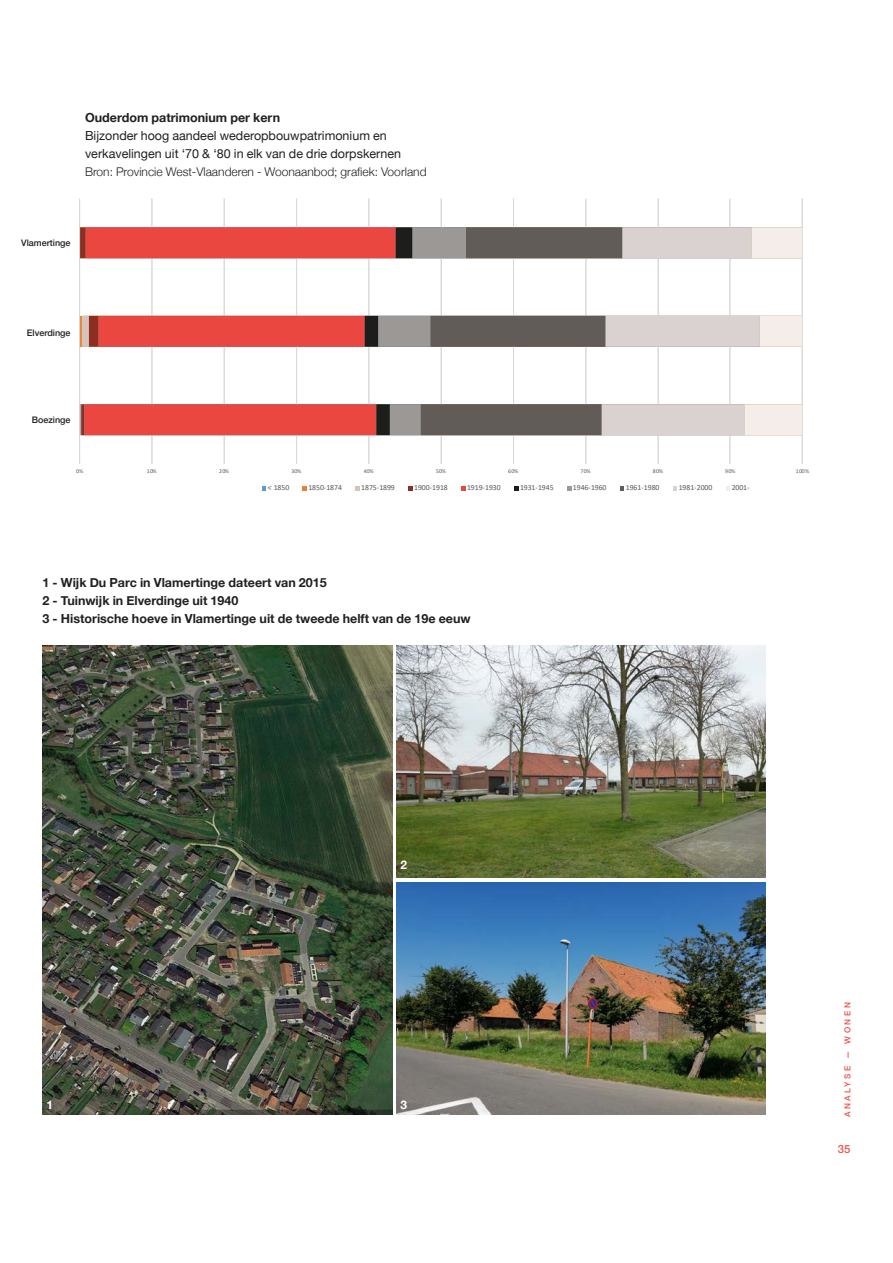
<style>
.page{position:relative;width:893px;height:1263px;background:#fff}
.page>*{position:absolute;margin:0;border:0;box-sizing:border-box;transform-origin:0 0}
._00_broodtekst{font:700 12.6px "Helvetica Neue";color:#231f20}
._00_broodtekst-2{font:12.6px/18px "Helvetica Neue";color:#231f20}
._00_broodtekst-3{font:300 12px "Helvetica Neue";color:#231f20}
._00_broodtekst-4{font:700 11.85px "Helvetica Neue";color:#fff}
.t1{font:500 11.25px "Helvetica Neue";color:#f05248}
._00_broodtekst-5{font:500 9px "Helvetica Neue";color:#231f20}
._02_kadertekst_rood{font:500 8.25px "Helvetica Neue";letter-spacing:.3em;color:#f05248}
.t2{font:7.8px "Calibri";letter-spacing:-.005em;color:#595959}
.t3{font:5.85px "Calibri";letter-spacing:.02em;color:#595959}
.t4{font:5.85px "Calibri";color:#595959}
</style>
<div class="page">
<img style="left:396px;top:645px;width:369px;height:233px">
<img style="left:396px;top:882px;width:369px;height:232px">
<img style="left:43px;top:645px;width:349px;height:469px">
<svg style="left:79px;top:198px;width:724px;height:293px"></svg>
<hr style="left:152px;top:199px;width:1px;height:265px;background:#d9d9d9">
<hr style="left:224px;top:199px;width:1px;height:265px;background:#d9d9d9">
<hr style="left:296px;top:199px;width:1px;height:265px;background:#d9d9d9">
<hr style="left:369px;top:199px;width:1px;height:265px;background:#d9d9d9">
<hr style="left:441px;top:199px;width:1px;height:265px;background:#d9d9d9">
<hr style="left:513px;top:199px;width:1px;height:265px;background:#d9d9d9">
<hr style="left:585px;top:199px;width:1px;height:265px;background:#d9d9d9">
<hr style="left:658px;top:199px;width:1px;height:265px;background:#d9d9d9">
<hr style="left:729px;top:199px;width:1px;height:265px;background:#d9d9d9">
<hr style="left:802px;top:199px;width:1px;height:265px;background:#d9d9d9">
<svg style="left:80px;top:227px;width:4px;height:208px"></svg>
<svg style="left:84px;top:227px;width:281px;height:208px"></svg>
<svg style="left:365px;top:227px;width:437px;height:208px"></svg>
<hr style="left:79px;top:199px;width:1px;height:265px;background:#d9d9d9">
<svg style="left:262px;top:486px;width:4px;height:5px"></svg>
<svg style="left:302px;top:486px;width:5px;height:5px"></svg>
<svg style="left:355px;top:486px;width:4px;height:5px"></svg>
<svg style="left:408px;top:486px;width:4px;height:5px"></svg>
<svg style="left:461px;top:486px;width:4px;height:5px"></svg>
<svg style="left:514px;top:486px;width:4px;height:5px"></svg>
<svg style="left:567px;top:486px;width:4px;height:5px"></svg>
<svg style="left:620px;top:486px;width:4px;height:5px"></svg>
<svg style="left:673px;top:486px;width:4px;height:5px"></svg>
<svg style="left:726px;top:486px;width:3px;height:5px"></svg>
<p class="_00_broodtekst" style="left:85px;top:107px;width:197px">Ouderdom patrimonium per kern</p>
<p class="_00_broodtekst-2" style="left:85px;top:127px;width:318px">Bijzonder hoog aandeel wederopbouwpatrimonium en verkavelingen uit ‘70 &amp; ‘80 in elk van de drie dorpskernen</p>
<p class="_00_broodtekst-3" style="left:85px;top:162px;width:343px">Bron: Provincie West-Vlaanderen - Woonaanbod; grafiek: Voorland</p>
<p class="_00_broodtekst-5" style="left:21px;top:236px;width:51px">Vlamertinge</p>
<p class="t4" style="left:40px;top:239px;width:36px">VLAMERTINGE</p>
<p class="_00_broodtekst-5" style="left:27px;top:325px;width:45px">Elverdinge</p>
<p class="t3" style="left:44px;top:327px;width:31px">ELVERDINGE</p>
<p class="_00_broodtekst-5" style="left:32px;top:413px;width:40px">Boezinge</p>
<p class="t3" style="left:50px;top:416px;width:26px">BOEZINGE</p>
<p class="t3" style="left:76px;top:467px;width:9px">0%</p>
<p class="t3" style="left:147px;top:467px;width:11px">10%</p>
<p class="t3" style="left:219px;top:467px;width:11px">20%</p>
<p class="t3" style="left:291px;top:467px;width:11px">30%</p>
<p class="t3" style="left:364px;top:467px;width:11px">40%</p>
<p class="t3" style="left:436px;top:467px;width:11px">50%</p>
<p class="t3" style="left:508px;top:467px;width:11px">60%</p>
<p class="t3" style="left:581px;top:467px;width:11px">70%</p>
<p class="t3" style="left:653px;top:467px;width:11px">80%</p>
<p class="t3" style="left:725px;top:467px;width:11px">90%</p>
<p class="t3" style="left:796px;top:467px;width:15px">100%</p>
<p class="t2" style="left:268px;top:482px;width:23px">&lt; 1850</p>
<p class="t2" style="left:308px;top:482px;width:35px">1850-1874</p>
<p class="t2" style="left:361px;top:482px;width:35px">1875-1899</p>
<p class="t2" style="left:414px;top:482px;width:35px">1900-1918</p>
<p class="t2" style="left:467px;top:482px;width:35px">1919-1930</p>
<p class="t2" style="left:520px;top:482px;width:35px">1931-1945</p>
<p class="t2" style="left:573px;top:482px;width:35px">1946-1960</p>
<p class="t2" style="left:626px;top:482px;width:35px">1961-1980</p>
<p class="t2" style="left:679px;top:482px;width:35px">1981-2000</p>
<p class="t2" style="left:732px;top:482px;width:19px">2001-</p>
<p class="_00_broodtekst" style="left:43px;top:572px;width:286px">1 - Wijk Du Parc in Vlamertinge dateert van 2015</p>
<p class="_00_broodtekst" style="left:43px;top:590px;width:197px">2 - Tuinwijk in Elverdinge uit 1940</p>
<p class="_00_broodtekst" style="left:43px;top:608px;width:430px">3 - Historische hoeve in Vlamertinge uit de tweede helft van de 19e eeuw</p>
<p class="_00_broodtekst-4" style="left:47px;top:1095px;width:8px">1</p>
<p class="_00_broodtekst-4" style="left:400px;top:856px;width:8px">2</p>
<p class="_00_broodtekst-4" style="left:400px;top:1095px;width:8px">3</p>
<p class="_02_kadertekst_rood" style="left:841px;top:1117px;width:116px;rotate:-90deg">ANALYSE — WONEN</p>
<p class="t1" style="left:838px;top:1140px;width:14px">35</p>
</div>
